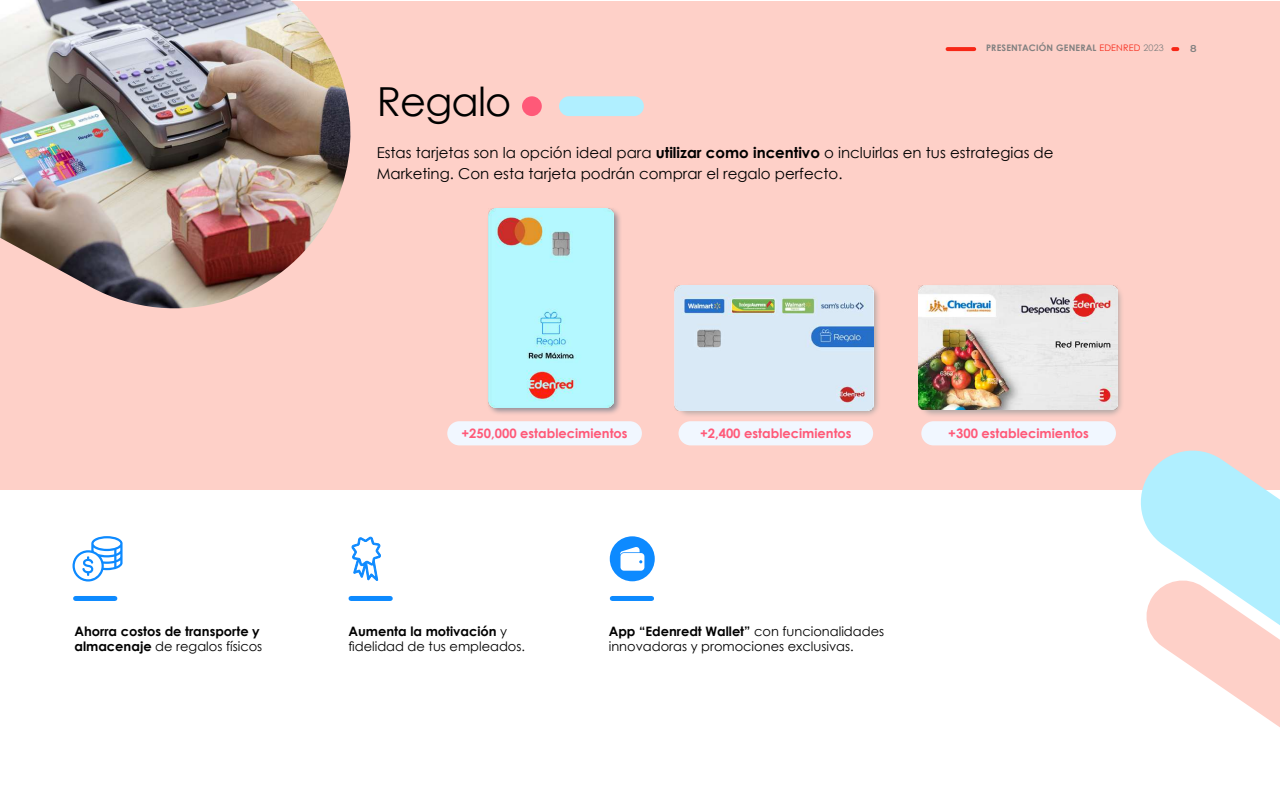
<style>
.page{position:relative;width:1280px;height:800px;background:#fff}
.page>*{position:absolute;margin:0;border:0;box-sizing:border-box;transform-origin:0 0}
.t1{font:40px "Century Gothic";letter-spacing:-.02em;color:#000}
.t2{font:15px/21px "Century Gothic";color:#000}
.t3{font:13px/15px "Century Gothic";color:#000}
.t4{font:700 13px "Century Gothic";color:#ff5978}
.t5{font:700 13px/15px "Century Gothic";color:#000}
.t6{font:600 10px "Montserrat";color:#808080}
.t7{font:700 9px "Century Gothic";letter-spacing:.02em;color:#808080}
.s1{font-weight:400;color:#f72717}
.s2{font-weight:400}
.s3{font-weight:700}
</style>
<div class="page">
<div style="left:0;top:1px;width:1280px;height:488px;background:#fed0c8"></div>
<svg style="left:948px;top:47px;width:26px;height:4px"></svg>
<svg style="left:1173px;top:47px;width:4px;height:4px"></svg>
<div style="left:76px;top:596px;width:39px;height:5px;background:#0d8aff"></div>
<div style="left:351px;top:596px;width:39px;height:5px;background:#0d8aff"></div>
<div style="left:612px;top:596px;width:40px;height:5px;background:#0d8aff"></div>
<img style="left:0;top:0;width:351px;height:309px">
<div style="left:559px;top:96px;width:85px;height:20px;background:#b0efff;border-radius:10px"></div>
<div style="left:522px;top:96px;width:20px;height:20px;background:#ff5978;border-radius:50%"></div>
<svg style="left:1134px;top:450px;width:146px;height:277px"></svg>
<svg style="left:73px;top:536px;width:50px;height:46px"></svg>
<svg style="left:351px;top:536px;width:30px;height:45px"></svg>
<svg style="left:610px;top:536px;width:45px;height:45px"></svg>
<div style="left:447px;top:421px;width:195px;height:24px;background:#f1f7ff;border-radius:12px"></div>
<div style="left:679px;top:421px;width:194px;height:24px;background:#f1f7ff;border-radius:12px"></div>
<div style="left:921px;top:421px;width:195px;height:24px;background:#f1f7ff;border-radius:12px"></div>
<div style="left:486px;top:206px;width:136px;height:209px;background:#6e7887;opacity:.75"></div>
<img style="left:488px;top:209px;width:125px;height:199px">
<div style="left:675px;top:283px;width:206px;height:134px;background:#9d9d9c;opacity:.75"></div>
<div style="left:918px;top:283px;width:206px;height:134px;background:#9d9d9c;opacity:.75"></div>
<img style="left:675px;top:285px;width:199px;height:125px">
<img style="left:918px;top:285px;width:199px;height:125px">
<h1 class="t1" style="left:377px;top:74px;width:136px">Regalo</h1>
<p class="t7" style="left:986px;top:41px;width:179px">PRESENTACIÓN GENERAL <span class="s1">EDENRED</span> <span class="s2">2023</span></p>
<p class="t6" style="left:1190px;top:41px;width:8px">8</p>
<p class="t2" style="left:377px;top:142px;width:678px">Estas tarjetas son la opción ideal para <span class="s3">utilizar como incentivo</span> o incluirlas en tus estrategias de<br>Marketing. Con esta tarjeta podrán comprar el regalo perfecto.</p>
<p class="t4" style="left:462px;top:423px;width:168px">+250,000 establecimientos</p>
<p class="t4" style="left:700px;top:423px;width:153px">+2,400 establecimientos</p>
<p class="t4" style="left:948px;top:423px;width:142px">+300 establecimientos</p>
<p class="t5" style="left:74px;top:623px;width:189px">Ahorra costos de transporte y almacenaje <span class="s2">de regalos físicos</span></p>
<p class="t3" style="left:348px;top:624px;width:178px"><span class="s3">Aumenta la motivación</span> y fidelidad de tus empleados.</p>
<p class="t3" style="left:609px;top:624px;width:277px"><span class="s3">App “Edenredt Wallet”</span> con funcionalidades innovadoras y promociones exclusivas.</p>
</div>
